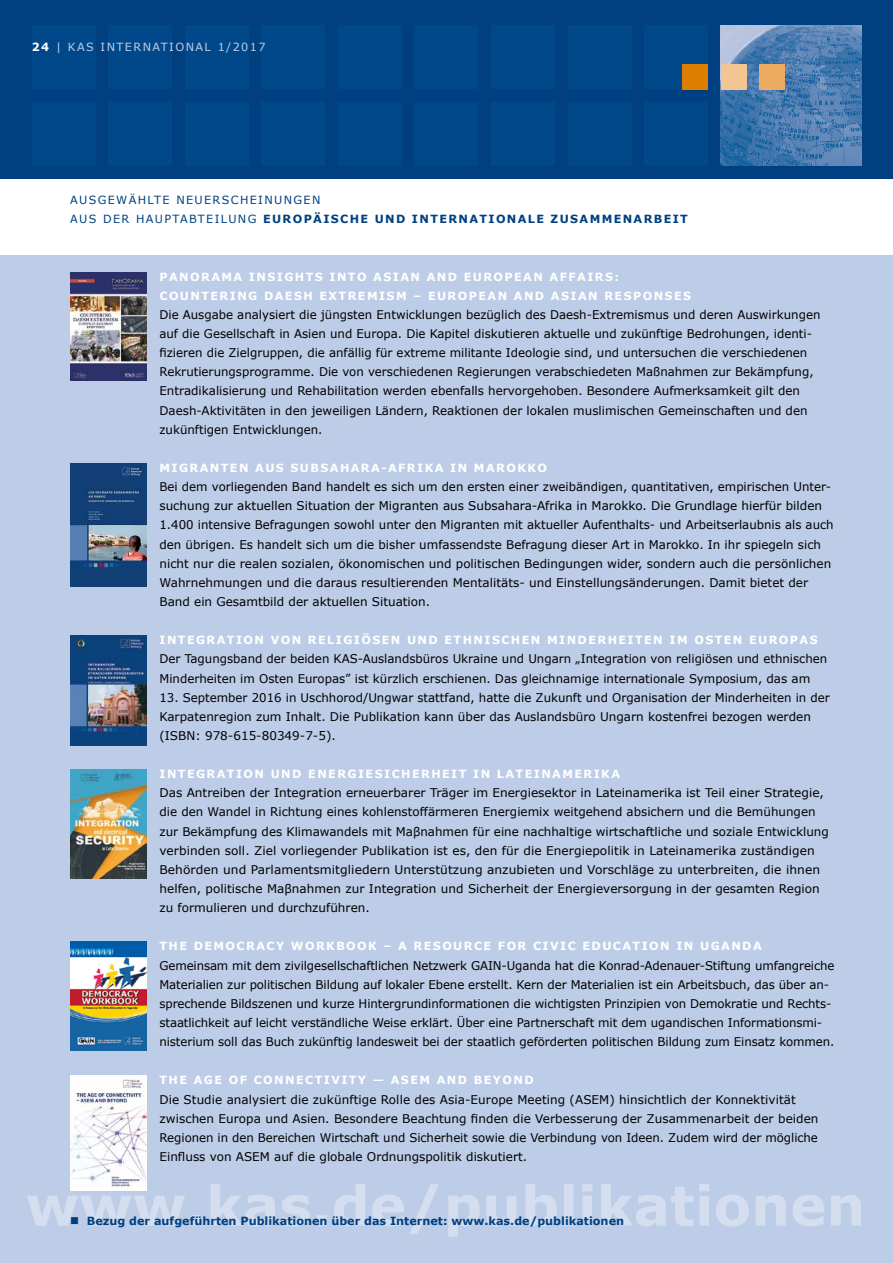
<style>
.page{position:relative;width:893px;height:1263px;background:#fff}
.page>*{position:absolute;margin:0;border:0;box-sizing:border-box;transform-origin:0 0}
.t1{font:12px/19.2px "Verdana";color:#000}
.t2{font:700 11.25px/19.2px "Verdana";letter-spacing:.125em;color:#fff}
.t3{font:11.25px/19.2px "Verdana";letter-spacing:.12em;color:#004080}
.t4{font:700 11.25px "Verdana";color:#004080}
.t5{font:11.25px "Verdana";letter-spacing:.125em;color:#bdcde7}
.s1{font-weight:700;color:#fff}
.s2{font-weight:700}
</style>
<div class="page">
<div style="left:0;top:0;width:893px;height:179px;background:#004080"></div>
<div style="left:32px;top:26px;width:64px;height:63px;background:#00488a"></div>
<div style="left:32px;top:102px;width:64px;height:64px;background:#00488a"></div>
<div style="left:108px;top:26px;width:64px;height:63px;background:#00488a"></div>
<div style="left:108px;top:102px;width:64px;height:64px;background:#00488a"></div>
<div style="left:185px;top:26px;width:64px;height:63px;background:#00488a"></div>
<div style="left:185px;top:102px;width:64px;height:64px;background:#00488a"></div>
<div style="left:261px;top:26px;width:64px;height:63px;background:#00488a"></div>
<div style="left:261px;top:102px;width:64px;height:64px;background:#00488a"></div>
<div style="left:338px;top:26px;width:64px;height:63px;background:#00488a"></div>
<div style="left:338px;top:102px;width:64px;height:64px;background:#00488a"></div>
<div style="left:415px;top:26px;width:63px;height:63px;background:#00488a"></div>
<div style="left:415px;top:102px;width:63px;height:64px;background:#00488a"></div>
<div style="left:491px;top:26px;width:64px;height:63px;background:#00488a"></div>
<div style="left:491px;top:102px;width:64px;height:64px;background:#00488a"></div>
<div style="left:568px;top:26px;width:63px;height:63px;background:#00488a"></div>
<div style="left:568px;top:102px;width:63px;height:64px;background:#00488a"></div>
<div style="left:644px;top:26px;width:64px;height:63px;background:#00488a"></div>
<div style="left:644px;top:102px;width:64px;height:64px;background:#00488a"></div>
<div style="left:0;top:255px;width:893px;height:1008px;background:#bdcde7"></div>
<svg style="left:27px;top:1184px;width:834px;height:52px"></svg>
<img style="left:721px;top:26px;width:140px;height:140px">
<div style="left:759px;top:64px;width:25px;height:25px;background:#ecab61"></div>
<div style="left:721px;top:64px;width:25px;height:25px;background:#f3c593"></div>
<div style="left:682px;top:64px;width:26px;height:25px;background:#df7d00"></div>
<img style="left:70px;top:636px;width:77px;height:109px">
<img style="left:70px;top:770px;width:77px;height:109px">
<img style="left:70px;top:942px;width:77px;height:108px">
<img style="left:70px;top:1076px;width:77px;height:115px">
<img style="left:70px;top:463px;width:77px;height:124px">
<img style="left:70px;top:272px;width:77px;height:108px">
<p class="t5" style="left:32px;top:40px;width:235px"><span class="s1">24</span> | KAS INTERNATIONAL 1/2017</p>
<p class="t3" style="left:70px;top:190px;width:619px">AUSGEWÄHLTE NEUERSCHEINUNGEN<br>AUS DER HAUPTABTEILUNG <span class="s2">EUROPÄISCHE UND INTERNATIONALE ZUSAMMENARBEIT</span></p>
<p class="t2" style="left:159px;top:267px;width:533px">PANORAMA INSIGHTS INTO ASIAN AND EUROPEAN AFFAIRS:<br>COUNTERING DAESH EXTREMISM – EUROPEAN AND ASIAN RESPONSES</p>
<p class="t1" style="left:159px;top:305px;width:662px">Die Ausgabe analysiert die jüngsten Entwicklungen bezüglich des Daesh-Extremismus und deren Auswirkungen auf die Gesellschaft in Asien und Europa. Die Kapitel diskutieren aktuelle und zukünftige Bedrohungen, identi&shy;fizieren die Zielgruppen, die anfällig für extreme militante Ideologie sind, und untersuchen die verschiedenen Rekrutierungsprogramme. Die von verschiedenen Regierungen verabschiedeten Maßnahmen zur Bekämpfung, Entradikalisierung und Rehabilitation werden ebenfalls hervorgehoben. Besondere Aufmerksamkeit gilt den Daesh-Aktivitäten in den jeweiligen Ländern, Reaktionen der lokalen muslimischen Gemeinschaften und den zukünftigen Entwicklungen.</p>
<p class="t2" style="left:159px;top:458px;width:389px">MIGRANTEN AUS SUBSAHARA-AFRIKA IN MAROKKO</p>
<p class="t1" style="left:159px;top:477px;width:676px">Bei dem vorliegenden Band handelt es sich um den ersten einer zweibändigen, quantitativen, empirischen Unter&shy;suchung zur aktuellen Situation der Migranten aus Subsahara-Afrika in Marokko. Die Grundlage hierfür bilden 1.400 intensive Befragungen sowohl unter den Migranten mit aktueller Aufenthalts- und Arbeitserlaubnis als auch den übrigen. Es handelt sich um die bisher umfassendste Befragung dieser Art in Marokko. In ihr spiegeln sich nicht nur die realen sozialen, ökonomischen und politischen Bedingungen wider, sondern auch die persönlichen Wahrnehmungen und die daraus resultierenden Mentalitäts- und Einstellungsänderungen. Damit bietet der Band ein Gesamtbild der aktuellen Situation.</p>
<p class="t2" style="left:159px;top:630px;width:660px">INTEGRATION VON RELIGIÖSEN UND ETHNISCHEN MINDERHEITEN IM OSTEN EUROPAS</p>
<p class="t1" style="left:159px;top:649px;width:669px">Der Tagungsband der beiden KAS-Auslandsbüros Ukraine und Ungarn „Integration von religiösen und ethnischen<br>Minderheiten im Osten Europas” ist kürzlich erschienen. Das gleichnamige internationale Symposium, das am</p>
<p class="t1" style="left:159px;top:687px;width:672px">13. September 2016 in Uschhorod/Ungwar stattfand, hatte die Zukunft und Organisation der Minderheiten in der<br>Karpatenregion zum Inhalt. Die Publikation kann über das Auslandsbüro Ungarn kostenfrei bezogen werden (ISBN: 978-615-80349-7-5).</p>
<p class="t2" style="left:159px;top:764px;width:462px">INTEGRATION UND ENERGIESICHERHEIT IN LATEINAMERIKA</p>
<p class="t1" style="left:159px;top:783px;width:671px">Das Antreiben der Integration erneuerbarer Träger im Energiesektor in Lateinamerika ist Teil einer Strategie, die den Wandel in Richtung eines kohlenstoffärmeren Energiemix weitgehend absichern und die Bemühungen zur Bekämpfung des Klimawandels mit Maβnahmen für eine nachhaltige wirtschaftliche und soziale Entwicklung verbinden soll. Ziel vorliegender Publikation ist es, den für die Energiepolitik in Lateinamerika zuständigen Behörden und Parlamentsmitgliedern Unterstützung anzubieten und Vorschläge zu unterbreiten, die ihnen helfen, politische Maβnahmen zur Integration und Sicherheit der Energieversorgung in der gesamten Region zu formulieren und durchzuführen.</p>
<p class="t2" style="left:159px;top:936px;width:604px">THE DEMOCRACY WORKBOOK – A RESOURCE FOR CIVIC EDUCATION IN UGANDA</p>
<p class="t1" style="left:159px;top:955px;width:676px">Gemeinsam mit dem zivilgesellschaftlichen Netzwerk GAIN-Uganda hat die Konrad-Adenauer-Stiftung umfangreiche Materialien zur politischen Bildung auf lokaler Ebene erstellt. Kern der Materialien ist ein Arbeitsbuch, das über an-- sprechende Bildszenen und kurze Hintergrundinformationen die wichtigsten Prinzipien von Demokratie und Rechts&shy;staatlichkeit auf leicht verständliche Weise erklärt. Über eine Partnerschaft mit dem ugandischen Informationsmi&shy;nisterium soll das Buch zukünftig landesweit bei der staatlich geförderten politischen Bildung zum Einsatz kommen.</p>
<p class="t2" style="left:159px;top:1070px;width:376px">THE AGE OF CONNECTIVITY — ASEM AND BEYOND</p>
<p class="t1" style="left:159px;top:1089px;width:661px">Die Studie analysiert die zukünftige Rolle des Asia-Europe Meeting (ASEM) hinsichtlich der Konnektivität zwischen Europa und Asien. Besondere Beachtung finden die Verbesserung der Zusammenarbeit der beiden Regionen in den Bereichen Wirtschaft und Sicherheit sowie die Verbindung von Ideen. Zudem wird der mögliche Einfluss von ASEM auf die globale Ordnungspolitik diskutiert.</p>
<p class="t4" style="left:70px;top:1214px;width:555px">■ Bezug der aufgeführten Publikationen über das Internet: www.kas.de/publikationen</p>
</div>
